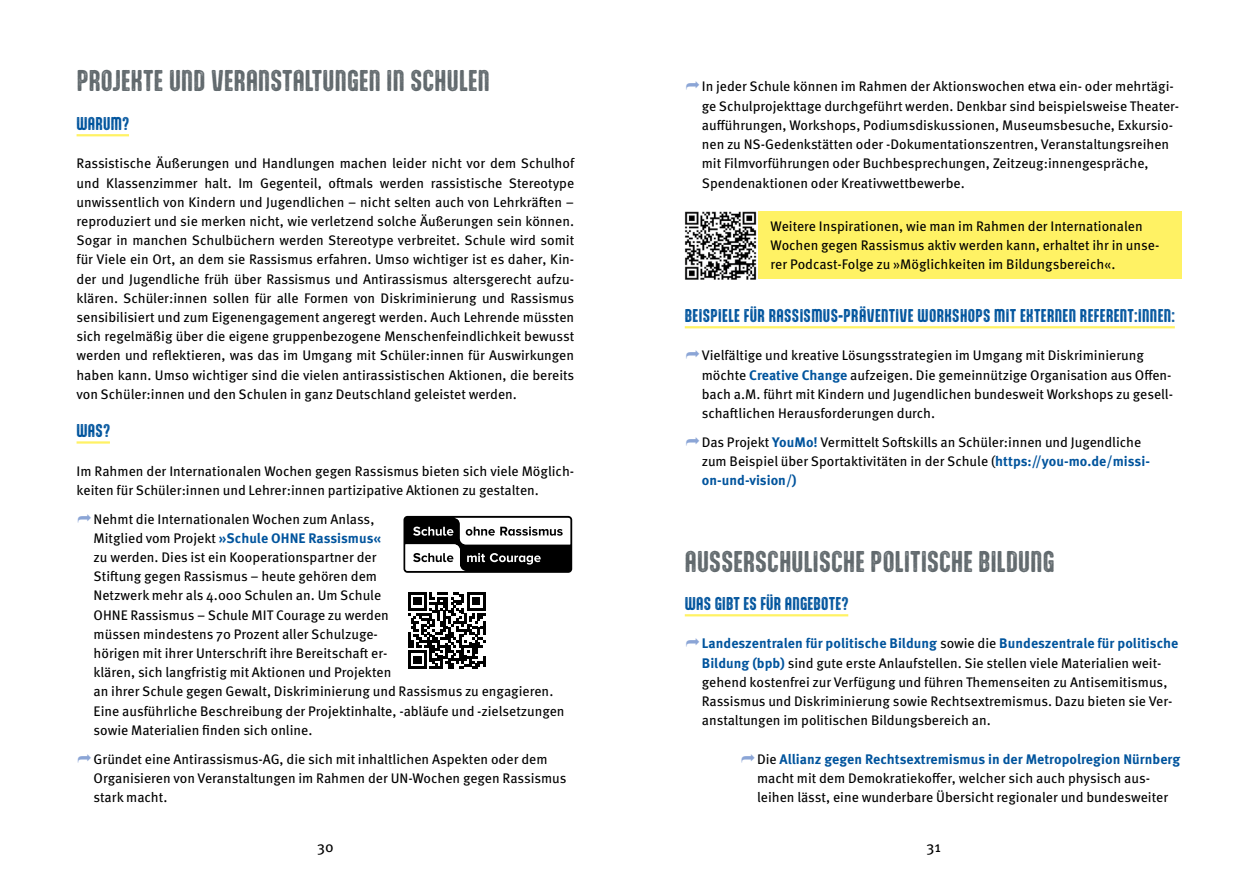
<style>
.page{position:relative;width:1259px;height:893px;background:#fff}
.page>*{position:absolute;margin:0;border:0;box-sizing:border-box;transform-origin:0 0}
._01_Head_2_Aptly_17_GR{font:25.5px "Aptly Rust";letter-spacing:.01em;color:#61696d}
._01_Aptly_11_unterstrichen{font:15.75px "Aptly Rust";letter-spacing:.025em;color:#00549d}
._01_Meta_Book_95{font:15px "Meta Pro";color:#000}
._01_Meta_regular_925_Einzug{font:13.8px/19.2px "Meta Pro";color:#000}
._01_Meta_Book_95-2{font:13.8px/19.2px "Meta Pro";color:#000}
.s1{font-weight:700;color:#00549d}
</style>
<div class="page">
<div style="left:737px;top:211px;width:445px;height:68px;background:#fff264"></div>
<hr style="left:77px;top:134px;width:52px;height:2px;background:#fff264">
<hr style="left:77px;top:441px;width:33px;height:3px;background:#fff264">
<hr style="left:685px;top:326px;width:489px;height:2px;background:#fff264">
<hr style="left:685px;top:614px;width:163px;height:2px;background:#fff264">
<svg style="left:403px;top:515px;width:170px;height:58px"></svg>
<svg style="left:408px;top:592px;width:77px;height:77px"></svg>
<div style="left:682px;top:210px;width:76px;height:71px;background:#fff"></div>
<img style="left:684px;top:211px;width:73px;height:69px">
<p class="_01_Head_2_Aptly_17_GR" style="left:77px;top:65px;width:414px">PROJEKTE UND VERANSTALTUNGEN IN SCHULEN</p>
<p class="_01_Aptly_11_unterstrichen" style="left:77px;top:114px;width:54px">WARUM?</p>
<p class="_01_Meta_Book_95-2" style="left:77px;top:153px;width:499px">Rassistische Äußerungen und Handlungen machen leider nicht vor dem Schulhof und Klassenzimmer halt. Im Gegenteil, oftmals werden rassistische Stereotype unwissentlich von Kindern und Jugendlichen – nicht selten auch von Lehrkräften – reproduziert und sie merken nicht, wie verletzend solche Äußerungen sein können.<br>Sogar in manchen Schulbüchern werden Stereotype verbreitet. Schule wird somit für Viele ein Ort, an dem sie Rassismus erfahren. Umso wichtiger ist es daher, Kin&shy;der und Jugendliche früh über Rassismus und Antirassismus altersgerecht aufzu&shy;klären. Schüler:innen sollen für alle Formen von Diskriminierung und Rassismus sensibilisiert und zum Eigenengagement angeregt werden. Auch Lehrende müssten sich regelmäßig über die eigene gruppenbezogene Menschenfeindlichkeit bewusst werden und reflektieren, was das im Umgang mit Schüler:innen für Auswirkungen haben kann. Umso wichtiger sind die vielen antirassistischen Aktionen, die bereits von Schüler:innen und den Schulen in ganz Deutschland geleistet werden.</p>
<p class="_01_Aptly_11_unterstrichen" style="left:77px;top:421px;width:35px">WAS?</p>
<p class="_01_Meta_Book_95-2" style="left:77px;top:460px;width:499px">Im Rahmen der Internationalen Wochen gegen Rassismus bieten sich viele Möglich&shy;keiten für Schüler:innen und Lehrer:innen partizipative Aktionen zu gestalten.</p>
<p class="_01_Meta_regular_925_Einzug" style="left:94px;top:508px;width:472px">Nehmt die Internationalen Wochen zum Anlass,<br>Mitglied vom Projekt <span class="s1">»Schule OHNE Rassismus«<br></span>zu werden. Dies ist ein Kooperationspartner der<br>Stiftung gegen Rassismus – heute gehören dem<br>Netzwerk mehr als 4.000 Schulen an. Um Schule<br>OHNE Rassismus – Schule MIT Courage zu werden<br>müssen mindestens 70 Prozent aller Schulzuge-<br>hörigen mit ihrer Unterschrift ihre Bereitschaft er-<br>klären, sich langfristig mit Aktionen und Projekten<br>an ihrer Schule gegen Gewalt, Diskriminierung und Rassismus zu engagieren.<br>Eine ausführliche Beschreibung der Projektinhalte, -abläufe und -zielsetzungen sowie Materialien finden sich online.</p>
<p class="_01_Meta_regular_925_Einzug" style="left:94px;top:748px;width:474px">Gründet eine Antirassismus-AG, die sich mit inhaltlichen Aspekten oder dem<br>Organisieren von Veranstaltungen im Rahmen der UN-Wochen gegen Rassismus stark macht.</p>
<p class="_01_Meta_regular_925_Einzug" style="left:702px;top:76px;width:479px">In jeder Schule können im Rahmen der Aktionswochen etwa ein- oder mehrtägi&shy;ge Schulprojekttage durchgeführt werden. Denkbar sind beispielsweise Theater&shy;aufführungen, Workshops, Podiumsdiskussionen, Museumsbesuche, Exkursio&shy;nen zu NS-Gedenkstätten oder -Dokumentationszentren, Veranstaltungsreihen mit Filmvorführungen oder Buchbesprechungen, Zeitzeug:innengespräche, Spendenaktionen oder Kreativwettbewerbe.</p>
<p class="_01_Meta_Book_95-2" style="left:770px;top:215px;width:390px">Weitere Inspirationen, wie man im Rahmen der Internationalen<br>Wochen gegen Rassismus aktiv werden kann, erhaltet ihr in unse&shy;rer Podcast-Folge zu »Möglichkeiten im Bildungsbereich«.</p>
<p class="_01_Aptly_11_unterstrichen" style="left:685px;top:306px;width:492px">BEISPIELE FÜR RASSISMUS-PRÄVENTIVE WORKSHOPS MIT EXTERNEN REFERENT:INNEN:</p>
<p class="_01_Meta_regular_925_Einzug" style="left:702px;top:345px;width:473px">Vielfältige und kreative Lösungsstrategien im Umgang mit Diskriminierung möchte <span class="s1">Creative Change</span> aufzeigen. Die gemeinnützige Organisation aus Offen&shy;bach a.M. führt mit Kindern und Jugendlichen bundesweit Workshops zu gesell&shy;schaftlichen Herausforderungen durch.</p>
<p class="_01_Meta_regular_925_Einzug" style="left:702px;top:431px;width:449px">Das Projekt <span class="s1">YouMo!</span> Vermittelt Softskills an Schüler:innen und Jugendliche zum Beispiel über Sportaktivitäten in der Schule (<span class="s1">https://you-mo.de/missi&shy;on-und-vision/)</span></p>
<p class="_01_Head_2_Aptly_17_GR" style="left:685px;top:545px;width:371px">AUSSERSCHULISCHE POLITISCHE BILDUNG</p>
<p class="_01_Aptly_11_unterstrichen" style="left:685px;top:594px;width:165px">WAS GIBT ES FÜR ANGEBOTE?</p>
<p class="_01_Meta_regular_925_Einzug" style="left:702px;top:633px;width:478px"><span class="s1">Landeszentralen für politische Bildung</span> sowie die <span class="s1">Bundeszentrale für politische Bildung (bpb)</span> sind gute erste Anlaufstellen. Sie stellen viele Materialien weit&shy;gehend kostenfrei zur Verfügung und führen Themenseiten zu Antisemitismus, Rassismus und Diskriminierung sowie Rechtsextremismus. Dazu bieten sie Ver&shy;anstaltungen im politischen Bildungsbereich an.</p>
<p class="_01_Meta_regular_925_Einzug" style="left:757px;top:748px;width:424px">Die <span class="s1">Allianz gegen Rechtsextremismus in der Metropolregion Nürnberg </span>macht mit dem Demokratiekoffer, welcher sich auch physisch aus&shy;leihen lässt, eine wunderbare Übersicht regionaler und bundesweiter</p>
<p class="_01_Meta_Book_95" style="left:317px;top:835px;width:18px">30</p>
<p class="_01_Meta_Book_95" style="left:926px;top:835px;width:16px">31</p>
</div>
